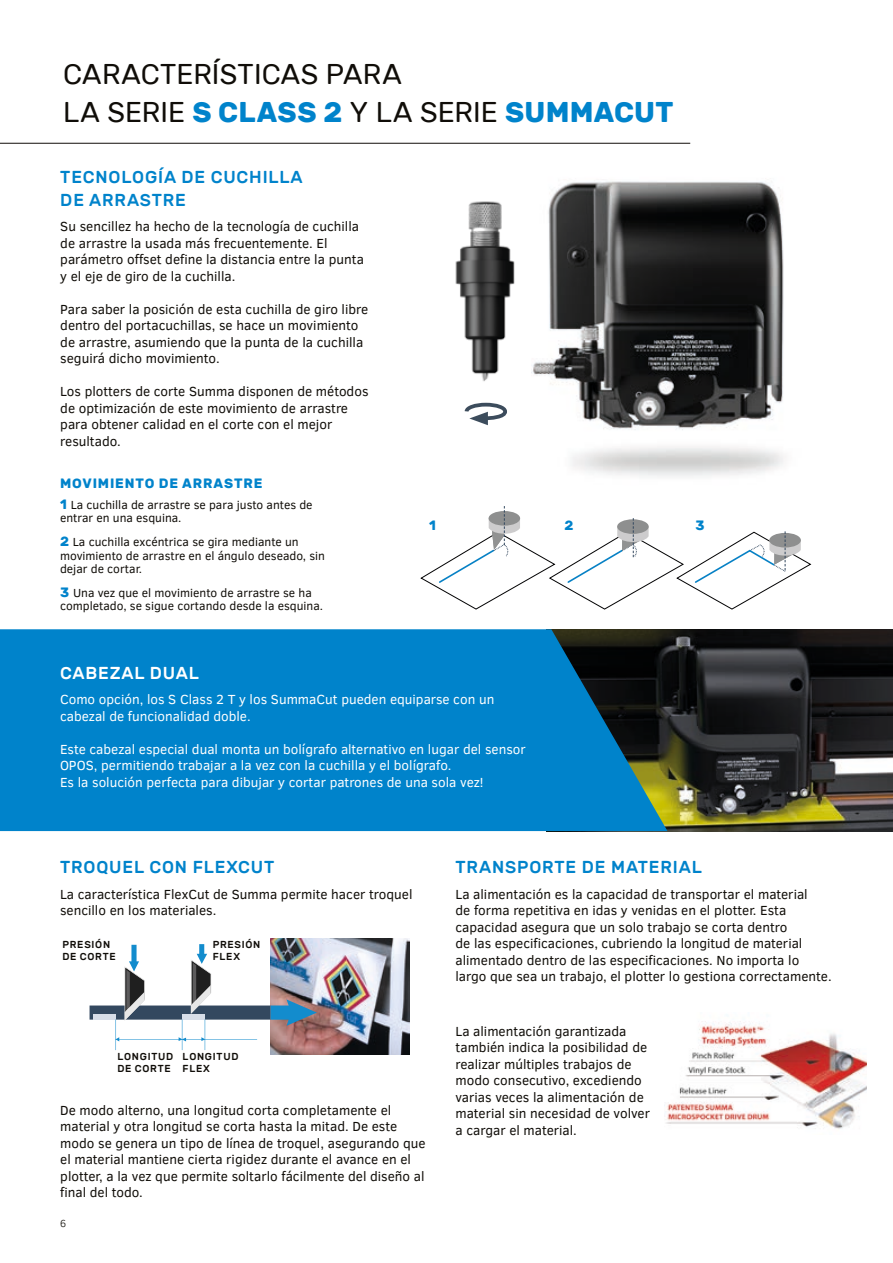
<style>
.page{position:relative;width:893px;height:1263px;background:#fff}
.page>*{position:absolute;margin:0;border:0;box-sizing:border-box;transform-origin:0 0}
.t1{font:28.5px/37.5px "Rubik";letter-spacing:.005em;color:#100d08}
.t2{font:500 17.25px/22.5px "Rubik";letter-spacing:.05em;color:#0083cb}
.t3{font:500 17.25px "Rubik";letter-spacing:.05em;color:#fff}
.t4{font:13.5px/16.5px "Clear Sans";color:#100d08}
.t5{font:13.5px/16.5px "Clear Sans";color:#fff}
.t6{font:700 13.5px "Rubik";letter-spacing:.065em;color:#0083cb}
.t7{font:12px/13.4px "Clear Sans";color:#100d08}
.t8{font:300 10.5px "Clear Sans";color:#100d08}
.t9{font:500 10.05px/12px "Rubik";letter-spacing:.075em;color:#100d08}
.s1{font-weight:700;color:#0083cb}
.s2{font-family:"Rubik";font-weight:700;font-size:13.5px;color:#0083cb}
</style>
<div class="page">
<svg style="left:421px;top:506px;width:390px;height:103px"></svg>
<img style="left:667px;top:629px;width:226px;height:202px">
<svg style="left:0;top:629px;width:667px;height:202px;background:#037aba"></svg>
<img style="left:531px;top:181px;width:253px;height:296px">
<img style="left:664px;top:1021px;width:203px;height:108px">
<img style="left:455px;top:201px;width:60px;height:181px">
<svg style="left:464px;top:402px;width:43px;height:23px"></svg>
<img style="left:270px;top:938px;width:140px;height:116px">
<div style="left:90px;top:1005px;width:181px;height:15px;background:#33485f"></div>
<div style="left:93px;top:1014px;width:23px;height:5px;background:#d7dde7"></div>
<svg style="left:271px;top:999px;width:46px;height:27px"></svg>
<svg style="left:116px;top:944px;width:141px;height:106px"></svg>
<hr style="left:0;top:143px;width:690px;height:1px;background:#100d08">
<h1 class="t1" style="left:63px;top:56px;width:612px">CARACTERÍSTICAS PARA<br>LA SERIE <span class="s1">S CLASS 2</span> Y LA SERIE <span class="s1">SUMMACUT</span></h1>
<p class="t2" style="left:60px;top:166px;width:244px">TECNOLOGÍA DE CUCHILLA<br>DE ARRASTRE</p>
<p class="t4" style="left:60px;top:218px;width:305px">Su sencillez ha hecho de la tecnología de cuchilla de arrastre la usada más frecuentemente. El parámetro offset define la distancia entre la punta y el eje de giro de la cuchilla.</p>
<p class="t4" style="left:60px;top:301px;width:309px">Para saber la posición de esta cuchilla de giro libre dentro del portacuchillas, se hace un movimiento de arrastre, asumiendo que la punta de la cuchilla seguirá dicho movimiento.</p>
<p class="t4" style="left:60px;top:383px;width:310px">Los plotters de corte Summa disponen de métodos de optimización de este movimiento de arrastre para obtener calidad en el corte con el mejor resultado.</p>
<p class="t6" style="left:60px;top:475px;width:204px">MOVIMIENTO DE ARRASTRE</p>
<p class="t7" style="left:60px;top:498px;width:254px"><span class="s2">1</span> La cuchilla de arrastre se para justo antes de entrar en una esquina.</p>
<p class="t7" style="left:60px;top:535px;width:267px"><span class="s2">2</span> La cuchilla excéntrica se gira mediante un movimiento de arrastre en el ángulo deseado, sin dejar de cortar.</p>
<p class="t7" style="left:60px;top:586px;width:265px"><span class="s2">3</span> Una vez que el movimiento de arrastre se ha completado, se sigue cortando desde la esquina.</p>
<p class="t6" style="left:429px;top:517px;width:8px">1</p>
<p class="t6" style="left:564px;top:517px;width:10px">2</p>
<p class="t6" style="left:695px;top:517px;width:11px">3</p>
<p class="t3" style="left:60px;top:663px;width:141px">CABEZAL DUAL</p>
<p class="t5" style="left:60px;top:691px;width:436px">Como opción, los S Class 2 T y los SummaCut pueden equiparse con un cabezal de funcionalidad doble.</p>
<p class="t5" style="left:60px;top:741px;width:467px">Este cabezal especial dual monta un bolígrafo alternativo en lugar del sensor<br>OPOS, permitiendo trabajar a la vez con la cuchilla y el bolígrafo.<br>Es la solución perfecta para dibujar y cortar patrones de una sola vez!</p>
<p class="t2" style="left:60px;top:856px;width:216px">TROQUEL CON FLEXCUT</p>
<p class="t4" style="left:60px;top:886px;width:354px">La característica FlexCut de Summa permite hacer troquel sencillo en los materiales.</p>
<p class="t9" style="left:62px;top:939px;width:55px">PRESIÓN<br>DE CORTE</p>
<p class="t9" style="left:213px;top:939px;width:49px">PRESIÓN<br>FLEX</p>
<p class="t9" style="left:117px;top:1051px;width:57px">LONGITUD<br>DE CORTE</p>
<p class="t9" style="left:183px;top:1051px;width:57px">LONGITUD<br>FLEX</p>
<p class="t4" style="left:60px;top:1101px;width:367px">De modo alterno, una longitud corta completamente el material y otra longitud se corta hasta la mitad. De este modo se genera un tipo de línea de troquel, asegurando que el material mantiene cierta rigidez durante el avance en el plotter, a la vez que permite soltarlo fácilmente del diseño al final del todo.</p>
<p class="t8" style="left:60px;top:1216px;width:8px">6</p>
<p class="t2" style="left:455px;top:856px;width:248px">TRANSPORTE DE MATERIAL</p>
<p class="t4" style="left:455px;top:886px;width:378px">La alimentación es la capacidad de transportar el material<br>de forma repetitiva en idas y venidas en el plotter. Esta capacidad asegura que un solo trabajo se corta dentro<br>de las especificaciones, cubriendo la longitud de material alimentado dentro de las especificaciones. No importa lo largo que sea un trabajo, el plotter lo gestiona correctamente.</p>
<p class="t4" style="left:455px;top:1023px;width:196px">La alimentación garantizada también indica la posibilidad de realizar múltiples trabajos de modo consecutivo, excediendo varias veces la alimentación de material sin necesidad de volver a cargar el material.</p>
</div>
